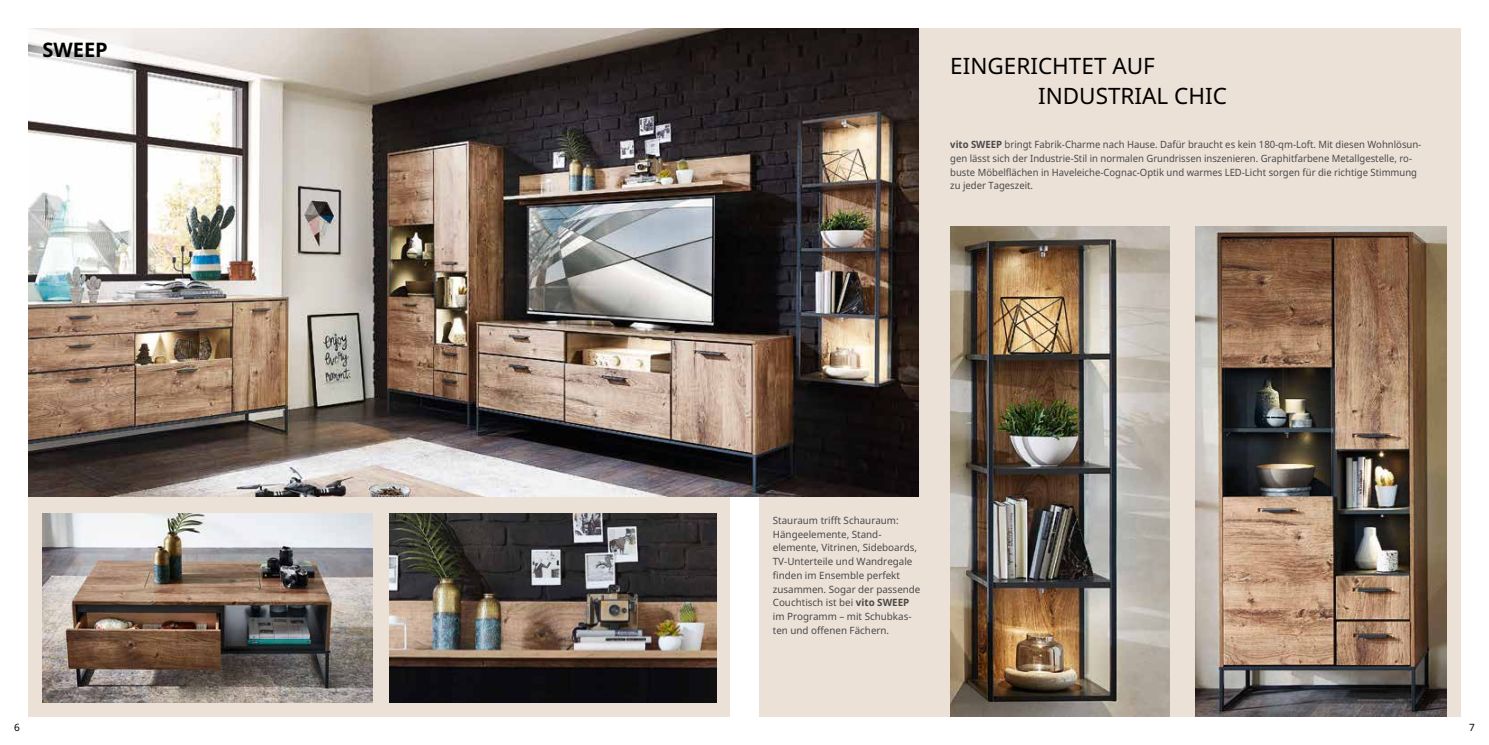
<style>
.page{position:relative;width:1489px;height:745px;background:#fff}
.page>*{position:absolute;margin:0;border:0;box-sizing:border-box;transform-origin:0 0}
.t1{font:22.5px/30px "Noto Sans";color:#000}
.t2{font:700 20px "Noto Sans";color:#000}
.t3{font:10px/13.8px "Noto Sans";color:#494948;scale:.95 1}
.t4{font:10px/13.8px "Noto Sans";color:#494948}
.t5{font:10px "Noto Sans";color:#000}
.s1{font-weight:700}
</style>
<div class="page">
<div style="left:758px;top:28px;width:702px;height:688px;background:#ece1d7"></div>
<div style="left:28px;top:28px;width:702px;height:688px;background:#ece1d7"></div>
<img style="left:28px;top:28px;width:890px;height:468px">
<img style="left:389px;top:513px;width:327px;height:189px">
<img style="left:43px;top:513px;width:329px;height:189px">
<img style="left:1195px;top:226px;width:251px;height:490px">
<img style="left:950px;top:226px;width:219px;height:490px">
<svg style="left:28px;top:28px;width:107px;height:53px;background:#eceaea"></svg>
<h2 class="t2" style="left:43px;top:35px;width:67px">SWEEP</h2>
<h1 class="t1" style="left:1038px;top:51px;width:190px;text-indent:-88px">EINGERICHTET AUF<br>INDUSTRIAL CHIC</h1>
<p class="t3" style="left:950px;top:138px;width:497px"><span class="s1">vito SWEEP</span> bringt Fabrik-Charme nach Hause. Dafür braucht es kein 180-qm-Loft. Mit diesen Wohnlösun&shy;gen lässt sich der Industrie-Stil in normalen Grundrissen inszenieren. Graphitfarbene Metallgestelle, ro&shy;buste Möbelflächen in Haveleiche-Cognac-Optik und warmes LED-Licht sorgen für die richtige Stimmung zu jeder Tageszeit.</p>
<p class="t4" style="left:772px;top:513px;width:149px">Stauraum trifft Schauraum:<br>Hängeelemente, Stand&shy;elemente, Vitrinen, Sideboards,<br>TV-Unterteile und Wandregale finden im Ensemble perfekt zusammen. Sogar der passende<br>Couchtisch ist bei <span class="s1">vito SWEEP </span>im Programm – mit Schubkas&shy;ten und offenen Fächern.</p>
<p class="t5" style="left:14px;top:719px;width:7px">6</p>
<p class="t5" style="left:1468px;top:719px;width:7px">7</p>
</div>
